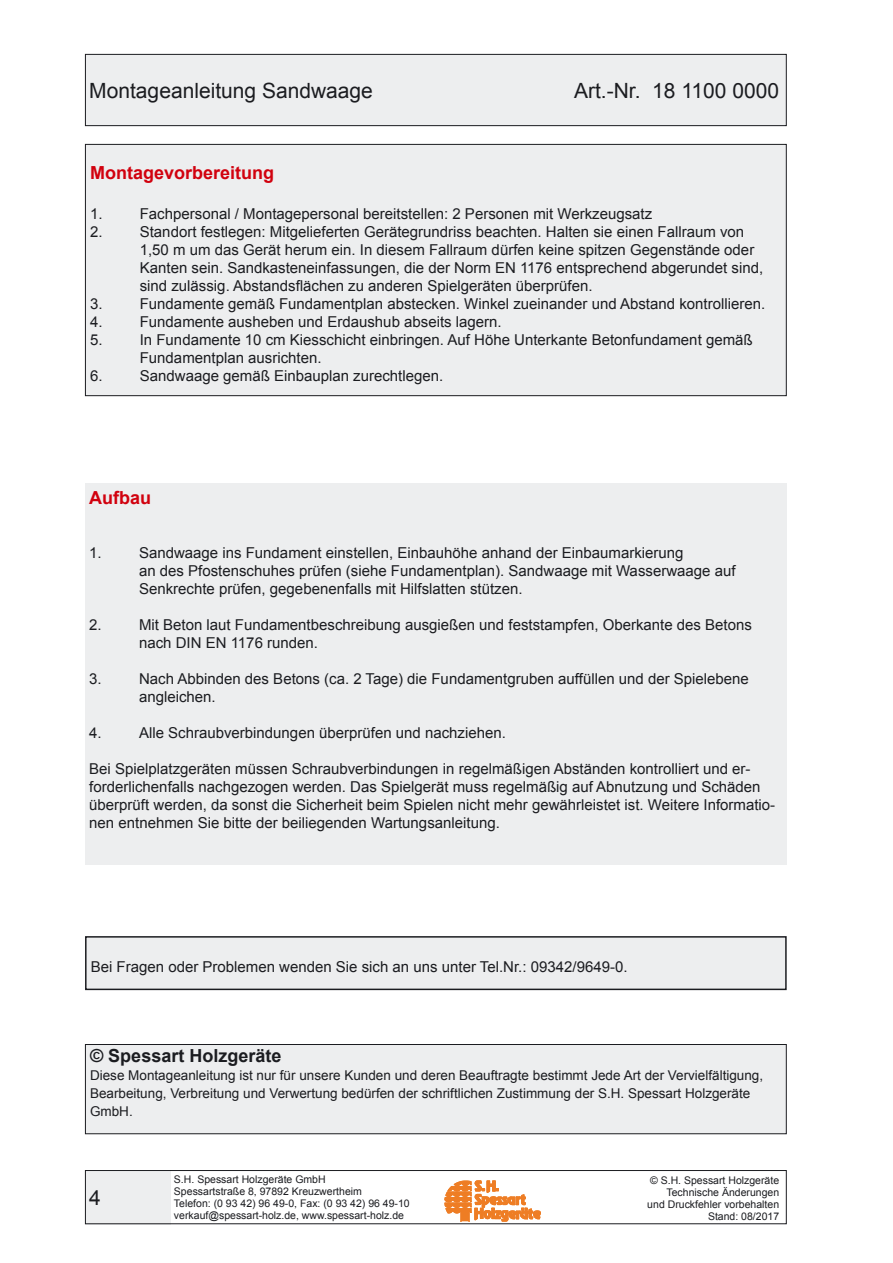
<style>
.page{position:relative;width:893px;height:1263px;background:#fff}
.page>*{position:absolute;margin:0;border:0;box-sizing:border-box;transform-origin:0 0}
.Absatzformat_2{font:21px "Arial";color:#1b1c20}
.t1{font:700 18px "Arial";color:#d1010e}
.t2{font:700 18px "Arial";color:#1b1c20}
.t3{font:15px/18px "Arial";color:#1b1c20}
.t4{font:13.5px/18px "Arial";color:#1b1c20}
.t5{font:10.5px/12px "Arial";color:#1b1c20}
</style>
<div class="page">
<div style="left:85px;top:54px;width:701px;height:72px;background:#edeeef"></div>
<div style="left:85px;top:54px;width:702px;height:72px;border:1px solid #1b1c20"></div>
<div style="left:85px;top:1170px;width:85px;height:54px;background:#edeeef"></div>
<svg style="left:445px;top:1181px;width:95px;height:40px"></svg>
<div style="left:85px;top:1170px;width:702px;height:54px;border:1px solid #1b1c20"></div>
<div style="left:85px;top:144px;width:701px;height:252px;background:#edeeef"></div>
<div style="left:85px;top:144px;width:702px;height:252px;border:1px solid #1b1c20"></div>
<div style="left:85px;top:483px;width:702px;height:381px;background:#edeeef"></div>
<div style="left:86px;top:937px;width:700px;height:52px;background:#edeeef"></div>
<div style="left:85px;top:936px;width:702px;height:54px;border:2px solid #1b1c20"></div>
<div style="left:85px;top:1044px;width:701px;height:90px;background:#edeeef"></div>
<div style="left:85px;top:1044px;width:702px;height:90px;border:1px solid #1b1c20"></div>
<p class="Absatzformat_2" style="left:89px;top:77px;width:285px">Montageanleitung Sandwaage</p>
<p class="Absatzformat_2" style="left:574px;top:77px;width:207px">Art.-Nr. 18 1100 0000</p>
<p class="t1" style="left:90px;top:161px;width:186px">Montagevorbereitung</p>
<p class="t3" style="left:90px;top:205px;width:14px">1.</p>
<p class="t3" style="left:140px;top:205px;width:514px">Fachpersonal / Montagepersonal bereitstellen: 2 Personen mit Werkzeugsatz</p>
<p class="t3" style="left:90px;top:223px;width:14px">2.</p>
<p class="t3" style="left:140px;top:223px;width:606px">Standort festlegen: Mitgelieferten Gerätegrundriss beachten. Halten sie einen Fallraum von</p>
<p class="t3" style="left:140px;top:241px;width:625px">1,50 m um das Gerät herum ein. In diesem Fallraum dürfen keine spitzen Gegenstände oder<br>Kanten sein. Sandkasteneinfassungen, die der Norm EN 1176 entsprechend abgerundet sind, sind zulässig. Abstandsflächen zu anderen Spielgeräten überprüfen.</p>
<p class="t3" style="left:90px;top:295px;width:14px">3.</p>
<p class="t3" style="left:140px;top:295px;width:627px">Fundamente gemäß Fundamentplan abstecken. Winkel zueinander und Abstand kontrollieren.</p>
<p class="t3" style="left:90px;top:313px;width:14px">4.</p>
<p class="t3" style="left:140px;top:313px;width:363px">Fundamente ausheben und Erdaushub abseits lagern.</p>
<p class="t3" style="left:90px;top:331px;width:14px">5.</p>
<p class="t3" style="left:140px;top:331px;width:614px">In Fundamente 10 cm Kiesschicht einbringen. Auf Höhe Unterkante Betonfundament gemäß</p>
<p class="t3" style="left:140px;top:349px;width:183px">Fundamentplan ausrichten.</p>
<p class="t3" style="left:90px;top:367px;width:14px">6.</p>
<p class="t3" style="left:140px;top:367px;width:305px">Sandwaage gemäß Einbauplan zurechtlegen.</p>
<p class="t1" style="left:89px;top:486px;width:63px">Aufbau</p>
<p class="t3" style="left:89px;top:544px;width:14px">1.</p>
<p class="t3" style="left:139px;top:544px;width:598px">Sandwaage ins Fundament einstellen, Einbauhöhe anhand der Einbaumarkierung<br>an des Pfostenschuhes prüfen (siehe Fundamentplan). Sandwaage mit Wasserwaage auf<br>Senkrechte prüfen, gegebenenfalls mit Hilfslatten stützen.</p>
<p class="t3" style="left:89px;top:616px;width:14px">2.</p>
<p class="t3" style="left:139px;top:616px;width:614px">Mit Beton laut Fundamentbeschreibung ausgießen und feststampfen, Oberkante des Betons nach DIN EN 1176 runden.</p>
<p class="t3" style="left:89px;top:670px;width:14px">3.</p>
<p class="t3" style="left:139px;top:670px;width:611px">Nach Abbinden des Betons (ca. 2 Tage) die Fundamentgruben auffüllen und der Spielebene angleichen.</p>
<p class="t3" style="left:89px;top:724px;width:14px">4.</p>
<p class="t3" style="left:139px;top:724px;width:368px">Alle Schraubverbindungen überprüfen und nachziehen.</p>
<p class="t3" style="left:89px;top:760px;width:687px">Bei Spielplatzgeräten müssen Schraubverbindungen in regelmäßigen Abständen kontrolliert und er&shy;forderlichenfalls nachgezogen werden. Das Spielgerät muss regelmäßig auf Abnutzung und Schäden überprüft werden, da sonst die Sicherheit beim Spielen nicht mehr gewährleistet ist. Weitere Informatio&shy;nen entnehmen Sie bitte der beiliegenden Wartungsanleitung.</p>
<p class="t3" style="left:91px;top:958px;width:538px">Bei Fragen oder Problemen wenden Sie sich an uns unter Tel.Nr.: 09342/9649-0.</p>
<p class="t2" style="left:90px;top:1044px;width:193px">© Spessart Holzgeräte</p>
<p class="t4" style="left:90px;top:1066px;width:675px">Diese Montageanleitung ist nur für unsere Kunden und deren Beauftragte bestimmt Jede Art der Vervielfältigung,<br>Bearbeitung, Verbreitung und Verwertung bedürfen der schriftlichen Zustimmung der S.H. Spessart Holzgeräte<br>GmbH.</p>
<h1 class="Absatzformat_2" style="left:89px;top:1184px;width:13px">4</h1>
<p class="t5" style="left:174px;top:1173px;width:237px">S.H. Spessart Holzgeräte GmbH<br>Spessartstraße 8, 97892 Kreuzwertheim<br>Telefon: (0 93 42) 96 49-0, Fax: (0 93 42) 96 49-10 verkauf@spessart-holz.de, www.spessart-holz.de</p>
<p class="t5" style="left:647px;top:1174px;width:133px;text-align:right">© S.H. Spessart Holzgeräte<br>Technische Änderungen und Druckfehler vorbehalten<br>Stand: 08/2017</p>
</div>
